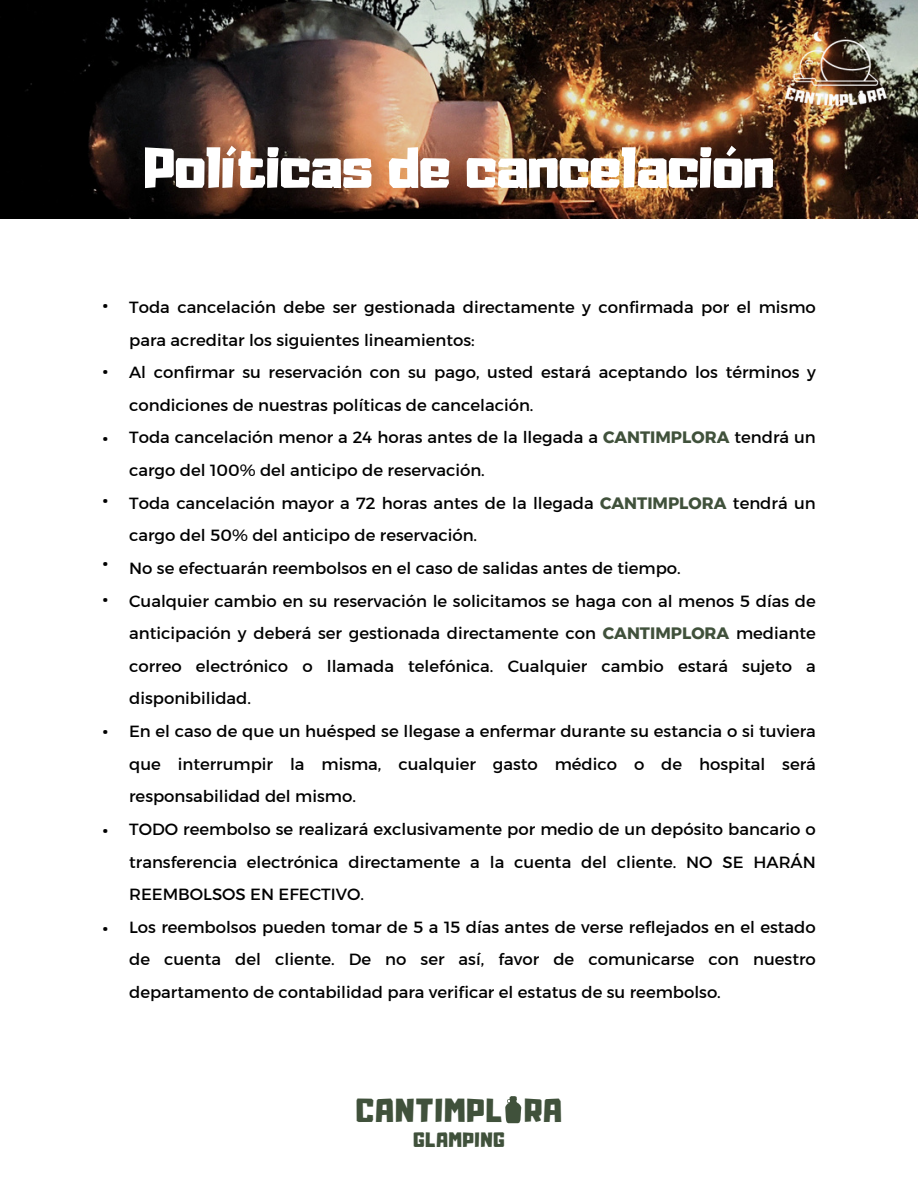
<style>
.page{position:relative;width:918px;height:1188px;background:#fff}
.page>*{position:absolute;margin:0;border:0;box-sizing:border-box;transform-origin:0 0}
.t1{font:51px "Adumu";color:#fff}
.t2{font:29.4px "Adumu";letter-spacing:.055em;color:#40513b}
.t3{font:18.3px "Adumu";letter-spacing:.055em;color:#40513b}
.t4{font:16.5px/32.7px "Kief Montaser Regular";color:#000}
.t5{font:16.5px "IBM Plex Sans";color:#000}
.s1{font-family:"Kief Montaser Bold";color:#40513b}
</style>
<div class="page">
<img style="left:0;top:0;width:918px;height:218px">
<img style="left:781px;top:27px;width:109px;height:82px">
<svg style="left:505px;top:1096px;width:16px;height:27px"></svg>
<p class="t1" style="left:144px;top:147px;width:632px">Políticas de cancelación</p>
<p class="t5" style="left:102px;top:294px;width:8px">•</p>
<p class="t5" style="left:102px;top:361px;width:8px">•</p>
<p class="t5" style="left:102px;top:427px;width:8px">•</p>
<p class="t5" style="left:102px;top:489px;width:8px">•</p>
<p class="t5" style="left:102px;top:552px;width:8px">•</p>
<p class="t5" style="left:102px;top:588px;width:8px">•</p>
<p class="t5" style="left:102px;top:720px;width:8px">•</p>
<p class="t5" style="left:102px;top:819px;width:8px">•</p>
<p class="t5" style="left:102px;top:917px;width:8px">•</p>
<p class="t4" style="left:129px;top:291px;width:688px">Toda cancelación debe ser gestionada directamente y confirmada por el mismo para acreditar los siguientes lineamientos:</p>
<p class="t4" style="left:129px;top:356px;width:688px">Al confirmar su reservación con su pago, usted estará aceptando los términos y condiciones de nuestras políticas de cancelación.</p>
<p class="t4" style="left:129px;top:421px;width:688px">Toda cancelación menor a 24 horas antes de la llegada a <span class="s1">CANTIMPLORA</span> tendrá un cargo del 100% del anticipo de reservación.</p>
<p class="t4" style="left:129px;top:486px;width:688px">Toda cancelación mayor a 72 horas antes de la llegada <span class="s1">CANTIMPLORA</span> tendrá un cargo del 50% del anticipo de reservación.</p>
<p class="t4" style="left:129px;top:552px;width:553px">No se efectuarán reembolsos en el caso de salidas antes de tiempo.</p>
<p class="t4" style="left:129px;top:584px;width:688px;text-align:justify">Cualquier cambio en su reservación le solicitamos se haga con al menos 5 días de anticipación y deberá ser gestionada directamente con <span class="s1">CANTIMPLORA</span> mediante correo electrónico o llamada telefónica. Cualquier cambio estará sujeto a disponibilidad.</p>
<p class="t4" style="left:129px;top:715px;width:688px;text-align:justify">En el caso de que un huésped se llegase a enfermar durante su estancia o si tuviera que interrumpir la misma, cualquier gasto médico o de hospital será responsabilidad del mismo.</p>
<p class="t4" style="left:129px;top:813px;width:688px;text-align:justify">TODO reembolso se realizará exclusivamente por medio de un depósito bancario o transferencia electrónica directamente a la cuenta del cliente. NO SE HARÁN REEMBOLSOS EN EFECTIVO.</p>
<p class="t4" style="left:129px;top:911px;width:688px;text-align:justify">Los reembolsos pueden tomar de 5 a 15 días antes de verse reflejados en el estado de cuenta del cliente. De no ser así, favor de comunicarse con nuestro departamento de contabilidad para verificar el estatus de su reembolso.</p>
<p class="t2" style="left:356px;top:1099px;width:207px">CANTIMPL RA</p>
<p class="t3" style="left:413px;top:1133px;width:93px">GLAMPING</p>
</div>
